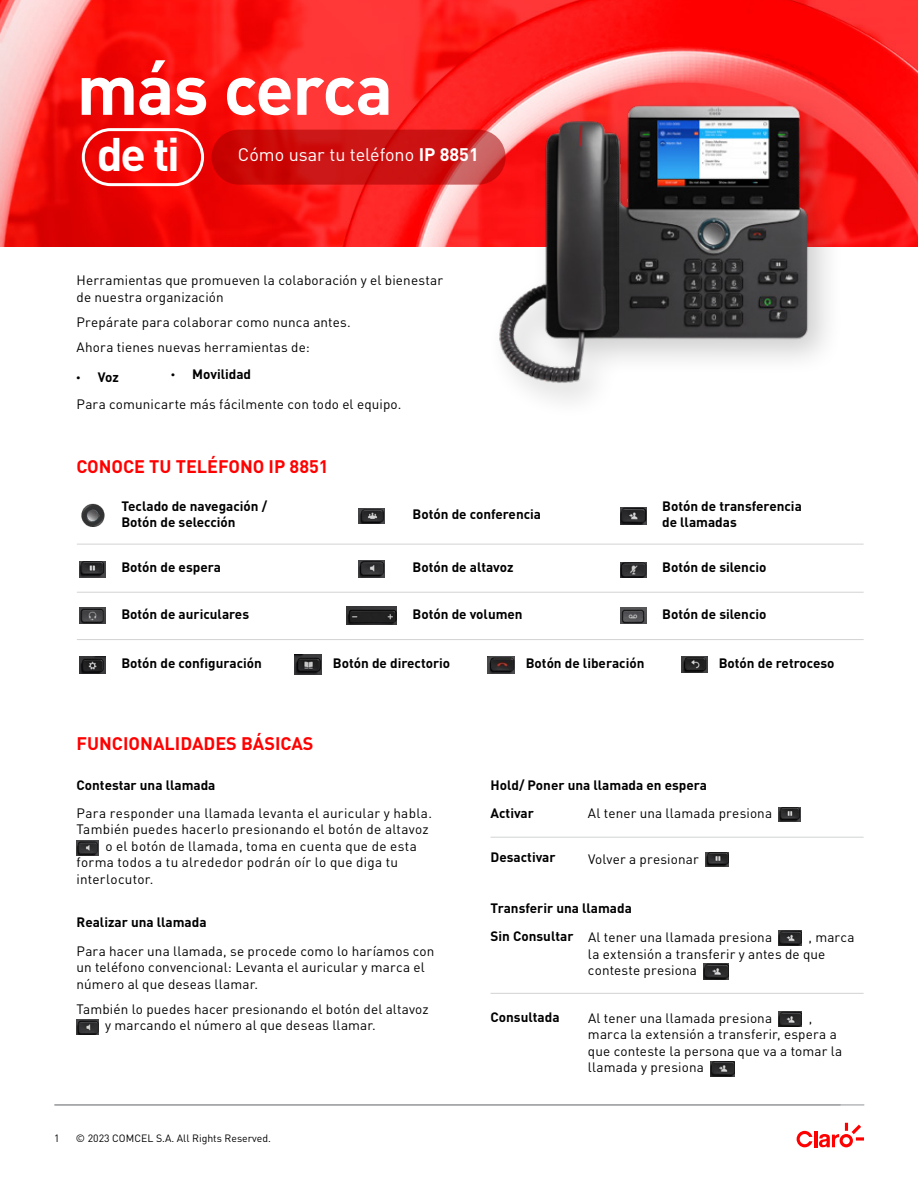
<style>
.page{position:relative;width:918px;height:1188px;background:#fff}
.page>*{position:absolute;margin:0;border:0;box-sizing:border-box;transform-origin:0 0}
.t1{font:700 70.5px "DIN Pro";letter-spacing:-.025em;color:#fff}
.t2{font:700 46.5px "DIN Pro";color:#fff}
.t3{font:700 18px "DIN Pro";color:#f00}
.t4{font:18px "DIN Pro";color:#fff}
.t5{font:13.5px/16.5px "DIN Pro";letter-spacing:.01em;color:#000}
.t6{font:700 13.5px/16.2px "DIN Pro";color:#000}
.t7{font:10.5px "DIN Pro";color:#000}
.s1{font-weight:700}
.s2{font-family:"PP Object Sans"}
</style>
<div class="page">
<hr style="left:55px;top:1105px;width:809px;height:1px;background:#939598">
<svg style="left:819px;top:1123px;width:45px;height:24px"></svg>
<hr style="left:814px;top:1131px;width:3px;height:16px;background:#f00">
<svg style="left:797px;top:1131px;width:15px;height:16px"></svg>
<img style="left:347px;top:607px;width:50px;height:17px">
<img style="left:0;top:0;width:918px;height:247px">
<div style="left:486px;top:92px;width:359px;height:328px;background:#000;opacity:.2"></div>
<img style="left:493px;top:76px;width:328px;height:316px">
<img style="left:77px;top:841px;width:21px;height:14px">
<img style="left:77px;top:1020px;width:21px;height:15px">
<img style="left:779px;top:808px;width:21px;height:13px">
<img style="left:779px;top:930px;width:23px;height:15px">
<img style="left:704px;top:963px;width:24px;height:16px">
<img style="left:706px;top:852px;width:23px;height:15px">
<img style="left:779px;top:1012px;width:23px;height:15px">
<img style="left:711px;top:1061px;width:23px;height:15px">
<img style="left:81px;top:504px;width:24px;height:23px">
<img style="left:359px;top:508px;width:26px;height:16px">
<img style="left:620px;top:507px;width:26px;height:18px">
<img style="left:79px;top:562px;width:27px;height:15px">
<img style="left:359px;top:560px;width:26px;height:18px">
<img style="left:620px;top:562px;width:26px;height:16px">
<img style="left:79px;top:608px;width:27px;height:15px">
<img style="left:620px;top:608px;width:26px;height:15px">
<img style="left:79px;top:656px;width:27px;height:18px">
<img style="left:295px;top:655px;width:26px;height:20px">
<img style="left:488px;top:656px;width:26px;height:18px">
<hr style="left:77px;top:639px;width:786px;height:1px;background:#d1d3d4">
<hr style="left:491px;top:837px;width:372px;height:1px;background:#d1d3d4">
<hr style="left:491px;top:993px;width:372px;height:1px;background:#d1d3d4">
<hr style="left:77px;top:592px;width:786px;height:1px;background:#d1d3d4">
<hr style="left:77px;top:544px;width:786px;height:1px;background:#d1d3d4">
<img style="left:681px;top:657px;width:26px;height:16px">
<div style="left:82px;top:128px;width:122px;height:58px;border:3px solid #fff;border-radius:28px"></div>
<svg style="left:212px;top:130px;width:294px;height:55px;background:#cb1716"></svg>
<h1 class="t1" style="left:77px;top:41px;width:318px">más cerca</h1>
<h2 class="t2" style="left:97px;top:122px;width:85px">de ti</h2>
<h3 class="t4" style="left:238px;top:143px;width:242px">Cómo usar tu teléfono <span class="s1">IP 8851</span></h3>
<p class="t5" style="left:77px;top:272px;width:368px">Herramientas que promueven la colaboración y el bienestar de nuestra organización</p>
<p class="t5" style="left:77px;top:309px;width:276px;line-height:25px">Prepárate para colaborar como nunca antes.<br>Ahora tienes nuevas herramientas de:</p>
<p class="t6" style="left:77px;top:369px;width:44px"><span class="s2">•</span> Voz</p>
<p class="t6" style="left:171px;top:366px;width:82px"><span class="s2">•</span> Movilidad</p>
<p class="t5" style="left:77px;top:395px;width:327px">Para comunicarte más fácilmente con todo el equipo.</p>
<h3 class="t3" style="left:77px;top:454px;width:254px">CONOCE TU TELÉFONO IP 8851</h3>
<p class="t6" style="left:121px;top:498px;width:147px">Teclado de navegación /<br>Botón de selección</p>
<p class="t6" style="left:121px;top:559px;width:101px">Botón de espera</p>
<p class="t6" style="left:121px;top:605px;width:129px">Botón de auriculares</p>
<p class="t6" style="left:121px;top:655px;width:142px">Botón de configuración</p>
<p class="t6" style="left:662px;top:498px;width:141px">Botón de transferencia de llamadas</p>
<p class="t6" style="left:662px;top:559px;width:106px">Botón de silencio</p>
<p class="t6" style="left:662px;top:605px;width:106px">Botón de silencio</p>
<p class="t6" style="left:413px;top:506px;width:130px">Botón de conferencia</p>
<p class="t6" style="left:413px;top:559px;width:103px">Botón de altavoz</p>
<p class="t6" style="left:413px;top:605px;width:112px">Botón de volumen</p>
<p class="t6" style="left:333px;top:655px;width:119px">Botón de directorio</p>
<p class="t6" style="left:526px;top:655px;width:120px">Botón de liberación</p>
<p class="t6" style="left:719px;top:655px;width:117px">Botón de retroceso</p>
<h3 class="t3" style="left:77px;top:731px;width:239px">FUNCIONALIDADES BÁSICAS</h3>
<p class="t6" style="left:77px;top:776px;width:140px">Contestar una llamada</p>
<p class="t6" style="left:491px;top:776px;width:218px">Hold/ Poner una llamada en espera</p>
<p class="t5" style="left:77px;top:804px;width:357px">Para responder una llamada levanta el auricular y habla.</p>
<p class="t5" style="left:77px;top:821px;width:354px">También puedes hacerlo presionando el botón de altavoz</p>
<p class="t5" style="left:105px;top:837px;width:313px">o el botón de llamada, toma en cuenta que de esta</p>
<p class="t5" style="left:77px;top:854px;width:323px">forma todos a tu alrededor podrán oír lo que diga tu</p>
<p class="t5" style="left:77px;top:870px;width:78px">interlocutor.</p>
<p class="t6" style="left:77px;top:913px;width:132px">Realizar una llamada</p>
<p class="t5" style="left:77px;top:942px;width:360px">Para hacer una llamada, se procede como lo haríamos con un teléfono convencional: Levanta el auricular y marca el número al que deseas llamar.</p>
<p class="t5" style="left:105px;top:1000px;width:325px;text-indent:-29px">También lo puedes hacer presionando el botón del altavoz y marcando el número al que deseas llamar.</p>
<p class="t7" style="left:54px;top:1131px;width:7px">1</p>
<p class="t7" style="left:76px;top:1131px;width:197px">© 2023 COMCEL S.A. All Rights Reserved.</p>
<p class="t6" style="left:491px;top:804px;width:45px">Activar</p>
<p class="t6" style="left:491px;top:849px;width:67px">Desactivar</p>
<p class="t5" style="left:588px;top:804px;width:186px">Al tener una llamada presiona</p>
<p class="t5" style="left:588px;top:850px;width:112px">Volver a presionar</p>
<p class="t6" style="left:491px;top:899px;width:143px">Transferir una llamada</p>
<p class="t6" style="left:491px;top:927px;width:84px">Sin Consultar</p>
<p class="t6" style="left:491px;top:1008px;width:71px">Consultada</p>
<p class="t5" style="left:588px;top:928px;width:186px">Al tener una llamada presiona</p>
<p class="t5" style="left:588px;top:928px;width:268px;text-indent:220px">, marca la extensión a transferir y antes de que conteste presiona</p>
<p class="t5" style="left:588px;top:1009px;width:186px">Al tener una llamada presiona</p>
<p class="t5" style="left:588px;top:1009px;width:256px;text-indent:221px">, marca la extensión a transferir, espera a que conteste la persona que va a tomar la llamada y presiona</p>
</div>
